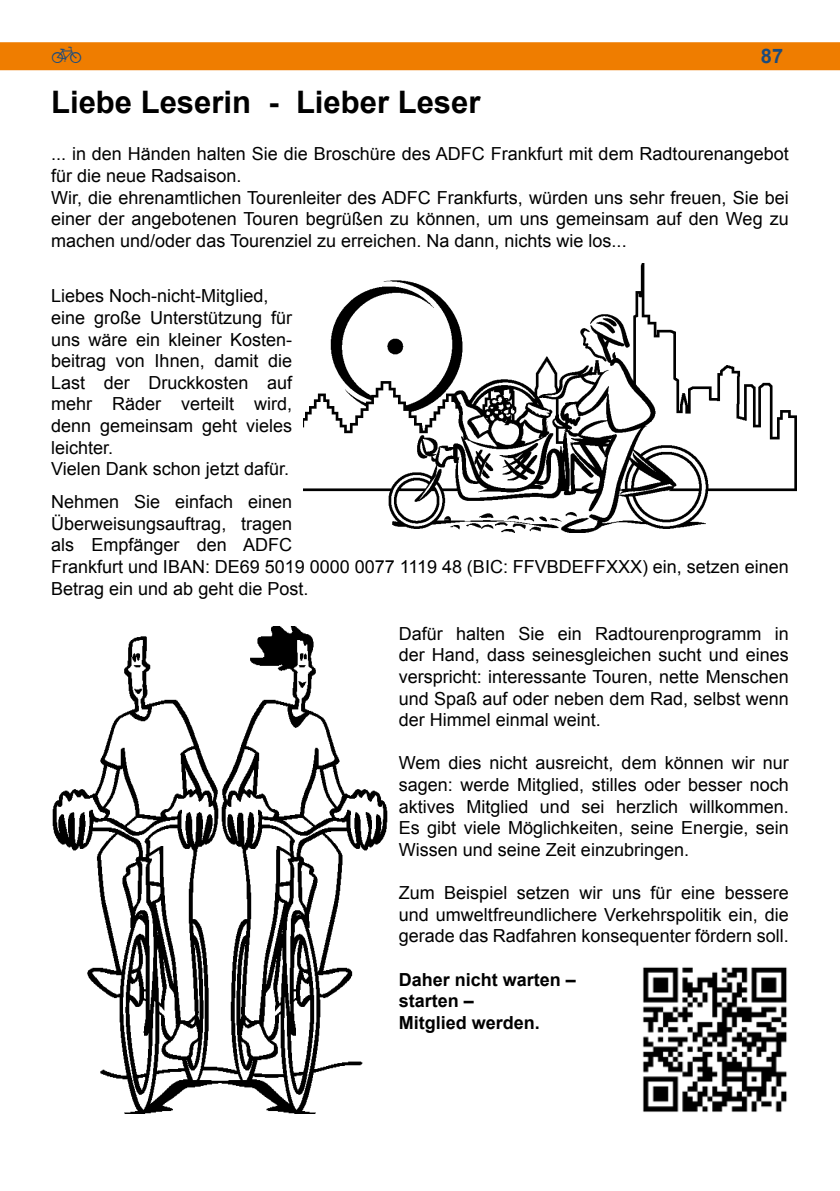
<style>
.page{position:relative;width:840px;height:1191px;background:#fff}
.page>*{position:absolute;margin:0;border:0;box-sizing:border-box;transform-origin:0 0}
.t1{font:700 31px "Arial";color:#000}
.t2{font:700 20px "Arial";color:#1a4b7e}
.t3{font:20px "Raeder 1 a";color:#1a4b7e}
.t4{font:18px/21.6px "Arial";color:#000}
.t5{font:700 18px/21.6px "Arial";color:#000}
</style>
<div class="page">
<div style="left:0;top:42px;width:839px;height:28px;background:#ef7d00"></div>
<img style="left:642px;top:967px;width:145px;height:145px">
<img style="left:52px;top:626px;width:336px;height:487px">
<img style="left:303px;top:264px;width:493px;height:269px">
<p class="t3" style="left:51px;top:46px;width:33px">Z</p>
<p class="t2" style="left:760px;top:43px;width:24px">87</p>
<h1 class="t1" style="left:51px;top:82px;width:431px">Liebe Leserin - Lieber Leser</h1>
<p class="t4" style="left:51px;top:143px;width:738px">... in den Händen halten Sie die Broschüre des ADFC Frankfurt mit dem Radtourenangebot für die neue Radsaison.<br>Wir, die ehrenamtlichen Tourenleiter des ADFC Frankfurts, würden uns sehr freuen, Sie bei einer der angebotenen Touren begrüßen zu können, um uns gemeinsam auf den Weg zu machen und/oder das Tourenziel zu erreichen. Na dann, nichts wie los...</p>
<p class="t4" style="left:51px;top:285px;width:242px">Liebes Noch-nicht-Mitglied, eine große Unterstützung für uns wäre ein kleiner Kosten&shy;beitrag von Ihnen, damit die<br>Last der Druckkosten auf mehr Räder verteilt wird, denn gemeinsam geht vieles leichter.<br>Vielen Dank schon jetzt dafür.</p>
<p class="t4" style="left:51px;top:491px;width:739px">Nehmen Sie einfach einen<br>Überweisungsauftrag, tragen<br>als Empfänger den ADFC<br>Frankfurt und IBAN: DE69 5019 0000 0077 1119 48 (BIC: FFVBDEFFXXX) ein, setzen einen Betrag ein und ab geht die Post.</p>
<p class="t4" style="left:398px;top:623px;width:391px;text-align:justify">Dafür halten Sie ein Radtourenprogramm in der Hand, dass seinesgleichen sucht und eines verspricht: interessante Touren, nette Menschen und Spaß auf oder neben dem Rad, selbst wenn der Himmel einmal weint.</p>
<p class="t4" style="left:398px;top:752px;width:391px;text-align:justify">Wem dies nicht ausreicht, dem können wir nur sagen: werde Mitglied, stilles oder besser noch aktives Mitglied und sei herzlich willkommen.<br>Es gibt viele Möglichkeiten, seine Energie, sein Wissen und seine Zeit einzubringen.</p>
<p class="t4" style="left:398px;top:882px;width:391px;text-align:justify">Zum Beispiel setzen wir uns für eine bessere und umweltfreundlichere Verkehrspolitik ein, die gerade das Radfahren konsequenter fördern soll.</p>
<p class="t5" style="left:398px;top:969px;width:179px">Daher nicht warten – starten –<br>Mitglied werden.</p>
</div>
